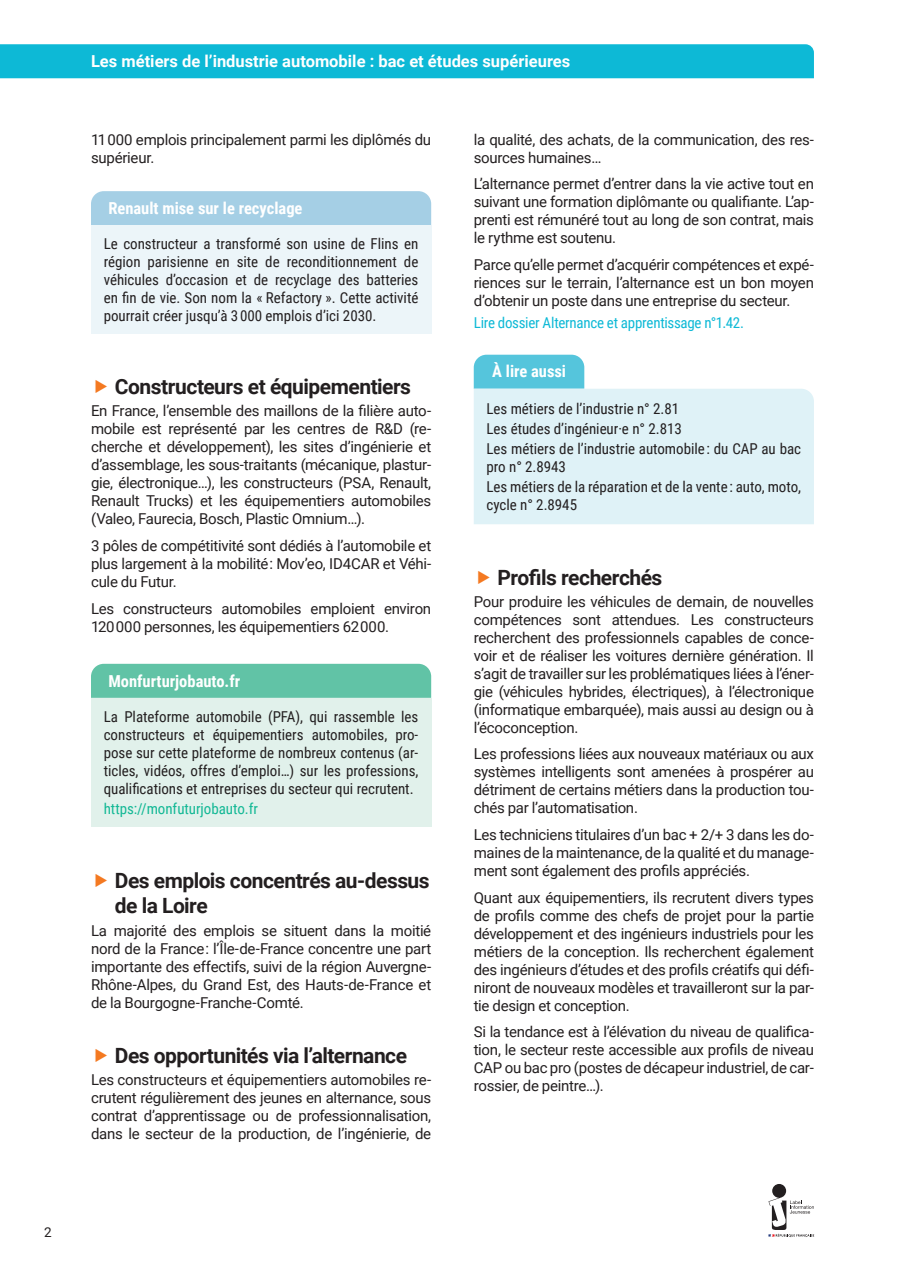
<style>
.page{position:relative;width:905px;height:1275px;background:#fff}
.page>*{position:absolute;margin:0;border:0;box-sizing:border-box;transform-origin:0 0}
.t1{font:700 21px/25.2px "Roboto";letter-spacing:-.025em;color:#231f20}
.t2{font:700 16.5px "Roboto";color:#fff}
.t3{font:700 16.5px "Roboto Condensed";color:#fff}
.t4{font:15px/18px "Roboto";letter-spacing:-.02em;color:#231f20;text-align:justify}
.t5{font:15px/18px "Roboto Condensed";letter-spacing:-.005em;color:#231f20}
.t6{font:15px "Roboto Condensed";letter-spacing:-.02em;color:#0db9d6}
.t7{font:15px "Roboto Condensed";letter-spacing:-.005em;color:#12b895}
.t8{font:13.5px "Roboto";color:#231f20}
</style>
<div class="page">
<div style="left:0;top:44px;width:814px;height:34px;background:#0db9d6"></div>
<svg style="left:768px;top:1184px;width:46px;height:53px"></svg>
<svg style="left:474px;top:355px;width:340px;height:169px;background:#daf0f6"></svg>
<div style="left:91px;top:664px;width:340px;height:34px;background:#61c3a6"></div>
<div style="left:91px;top:698px;width:340px;height:129px;background:#e1f1eb"></div>
<div style="left:91px;top:191px;width:340px;height:34px;background:#a5cfe5"></div>
<div style="left:91px;top:225px;width:340px;height:109px;background:#ecf5f9"></div>
<p class="t8" style="left:44px;top:1223px;width:9px">2</p>
<p class="t2" style="left:91px;top:50px;width:481px">Les métiers de l’industrie automobile : bac et études supérieures</p>
<p class="t4" style="left:91px;top:130px;width:342px">11 000 emplois principalement parmi les diplômés du supérieur.</p>
<p class="t3" style="left:108px;top:197px;width:196px">Renault mise sur le recyclage</p>
<p class="t5" style="left:104px;top:234px;width:316px;text-align:justify">Le constructeur a transformé son usine de Flins en région parisienne en site de reconditionnement de véhicules d’occasion et de recyclage des batteries en fin de vie. Son nom la « Refactory ». Cette activité pourrait créer jusqu’à 3 000 emplois d’ici 2030.</p>
<h1 class="t1" style="left:115px;top:373px;width:298px">Constructeurs et équipementiers</h1>
<p class="t4" style="left:91px;top:402px;width:342px">En France, l’ensemble des maillons de la filière auto&shy;mobile est représenté par les centres de R&amp;D (re&shy;cherche et développement), les sites d’ingénierie et d’assemblage, les sous-traitants (mécanique, plastur&shy;gie, électronique…), les constructeurs (PSA, Renault, Renault Trucks) et les équipementiers automobiles (Valeo, Faurecia, Bosch, Plastic Omnium…).</p>
<p class="t4" style="left:91px;top:536px;width:342px">3 pôles de compétitivité sont dédiés à l’automobile et plus largement à la mobilité : Mov’eo, ID4CAR et Véhi&shy;cule du Futur.</p>
<p class="t4" style="left:91px;top:599px;width:342px">Les constructeurs automobiles emploient environ<br>120 000 personnes, les équipementiers 62 000.</p>
<p class="t3" style="left:108px;top:669px;width:133px">Monfurturjobauto.fr</p>
<p class="t5" style="left:104px;top:707px;width:316px;text-align:justify">La Plateforme automobile (PFA), qui rassemble les constructeurs et équipementiers automobiles, pro&shy;pose sur cette plateforme de nombreux contenus (ar&shy;ticles, vidéos, offres d’emploi…) sur les professions, qualifications et entreprises du secteur qui recrutent.</p>
<p class="t7" style="left:104px;top:798px;width:156px">https://monfuturjobauto.fr</p>
<h1 class="t1" style="left:115px;top:867px;width:316px">Des emplois concentrés au-dessus de la Loire</h1>
<p class="t4" style="left:91px;top:921px;width:342px">La majorité des emplois se situent dans la moitié nord de la France : l’Île-de-France concentre une part importante des effectifs, suivi de la région Auvergne-Rhône-Alpes, du Grand Est, des Hauts-de-France et de la Bourgogne-Franche-Comté.</p>
<h1 class="t1" style="left:115px;top:1042px;width:294px">Des opportunités via l’alternance</h1>
<p class="t4" style="left:91px;top:1070px;width:342px">Les constructeurs et équipementiers automobiles re&shy;crutent régulièrement des jeunes en alternance, sous contrat d’apprentissage ou de professionnalisation, dans le secteur de la production, de l’ingénierie, de</p>
<p class="t4" style="left:474px;top:130px;width:342px">la qualité, des achats, de la communication, des res&shy;sources humaines…</p>
<p class="t4" style="left:474px;top:174px;width:342px">L’alternance permet d’entrer dans la vie active tout en suivant une formation diplômante ou qualifiante. L’ap&shy;prenti est rémunéré tout au long de son contrat, mais le rythme est soutenu.</p>
<p class="t4" style="left:474px;top:255px;width:342px">Parce qu’elle permet d’acquérir compétences et expé&shy;riences sur le terrain, l’alternance est un bon moyen d’obtenir un poste dans une entreprise du secteur.</p>
<p class="t6" style="left:474px;top:312px;width:272px">Lire dossier Alternance et apprentissage n°1.42.</p>
<p class="t3" style="left:492px;top:360px;width:76px">À lire aussi</p>
<p class="t5" style="left:486px;top:398px;width:316px;line-height:20.1px">Les métiers de l’industrie n° 2.81<br>Les études d’ingénieur·e n° 2.813<br>Les métiers de l’industrie automobile : du CAP au bac</p>
<p class="t5" style="left:486px;top:456px;width:316px;line-height:20.1px">pro n° 2.8943<br>Les métiers de la réparation et de la vente : auto, moto,</p>
<p class="t5" style="left:486px;top:495px;width:92px">cycle n° 2.8945</p>
<h1 class="t1" style="left:498px;top:564px;width:166px">Profils recherchés</h1>
<p class="t4" style="left:474px;top:592px;width:342px">Pour produire les véhicules de demain, de nouvelles compétences sont attendues. Les constructeurs recherchent des professionnels capables de conce&shy;voir et de réaliser les voitures dernière génération. Il s’agit de travailler sur les problématiques liées à l’éner&shy;gie (véhicules hybrides, électriques), à l’électronique (informatique embarquée), mais aussi au design ou à l’écoconception.</p>
<p class="t4" style="left:474px;top:744px;width:342px">Les professions liées aux nouveaux matériaux ou aux systèmes intelligents sont amenées à prospérer au détriment de certains métiers dans la production tou&shy;chés par l’automatisation.</p>
<p class="t4" style="left:474px;top:825px;width:342px">Les techniciens titulaires d’un bac + 2/+ 3 dans les do&shy;maines de la maintenance, de la qualité et du manage&shy;ment sont également des profils appréciés.</p>
<p class="t4" style="left:474px;top:888px;width:342px">Quant aux équipementiers, ils recrutent divers types de profils comme des chefs de projet pour la partie développement et des ingénieurs industriels pour les métiers de la conception. Ils recherchent également des ingénieurs d’études et des profils créatifs qui défi&shy;niront de nouveaux modèles et travailleront sur la par&shy;tie design et conception.</p>
<p class="t4" style="left:474px;top:1022px;width:342px">Si la tendance est à l’élévation du niveau de qualifica&shy;tion, le secteur reste accessible aux profils de niveau CAP ou bac pro (postes de décapeur industriel, de car&shy;rossier, de peintre…).</p>
</div>
